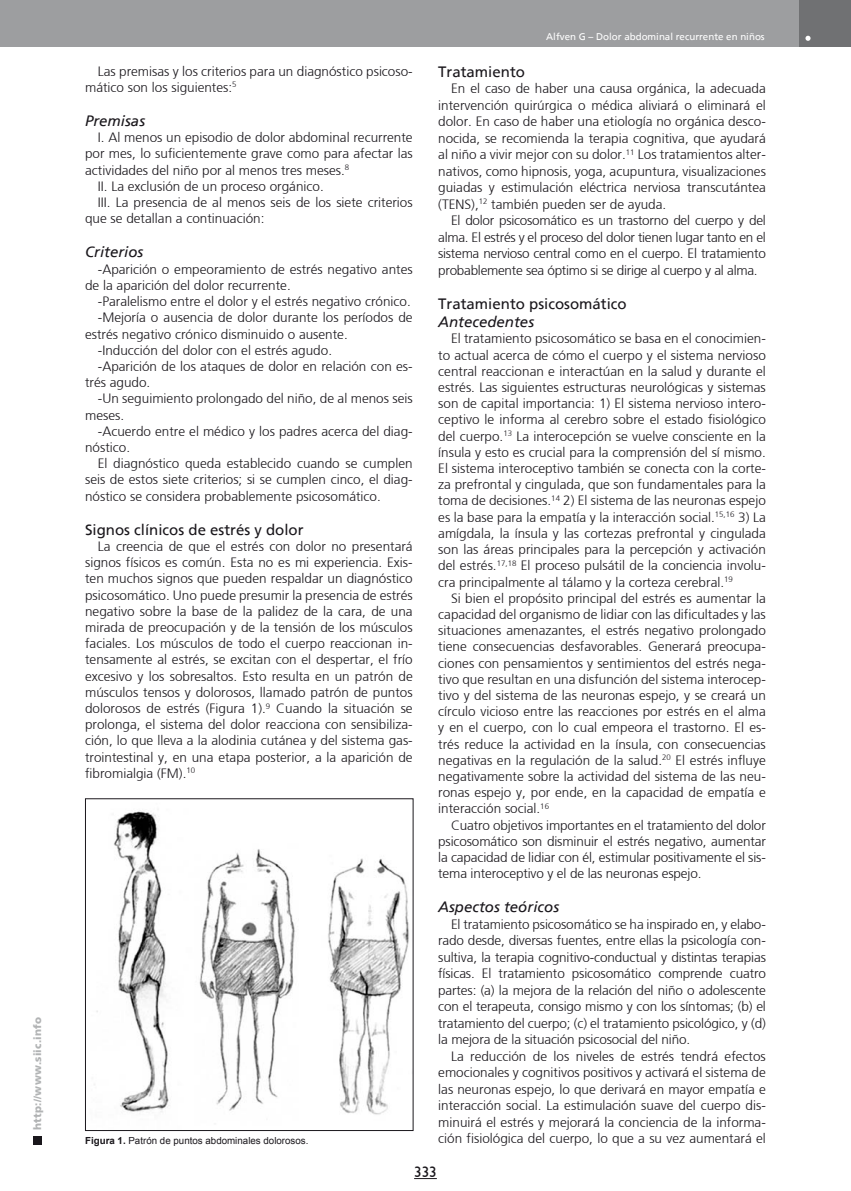
<style>
.page{position:relative;width:851px;height:1191px;background:#fff}
.page>*{position:absolute;margin:0;border:0;box-sizing:border-box;transform-origin:0 0}
.t1{font:15px "Frutiger";color:#1a171c}
.t2{font:italic 15px "Frutiger";color:#1a171c}
.t3{font:15px "Humanist 521 BT";color:#1a171c}
.t4{font:300 13.5px/16.2px "Frutiger";color:#1a171c;text-align:justify}
.t5{font:900 10.5px "Frutiger";letter-spacing:.015em;color:#b1b3b4}
.t6{font:9.75px "Arial";color:#1a171c}
.t7{font:9.75px "Frutiger";color:#fff}
.s1{font-weight:700}
</style>
<div class="page">
<svg style="left:414px;top:1178px;width:23px;height:1px"></svg>
<div style="left:33px;top:1135px;width:9px;height:9px;background:#1a171c"></div>
<div style="left:0;top:0;width:850px;height:47px;background:#9d9ea0"></div>
<div style="left:799px;top:0;width:51px;height:47px;background:#707173"></div>
<svg style="left:805px;top:36px;width:5px;height:5px"></svg>
<img style="left:94px;top:811px;width:315px;height:304px">
<p class="t5" style="left:31px;top:1129px;width:114px;rotate:-90deg">http://www.siic.info</p>
<p class="t4" style="left:85px;top:63px;width:329px;text-indent:13px">Las premisas y los criterios para un diagnóstico psicoso&shy;mático son los siguientes:<sup>5</sup></p>
<p class="t2" style="left:85px;top:112px;width:62px">Premisas</p>
<p class="t4" style="left:98px;top:129px;width:316px">I. Al menos un episodio de dolor abdominal recurrente</p>
<p class="t4" style="left:85px;top:146px;width:329px">por mes, lo suficientemente grave como para afectar las</p>
<p class="t4" style="left:85px;top:162px;width:265px">actividades del niño por al menos tres meses.<sup>8</sup></p>
<p class="t4" style="left:98px;top:178px;width:227px">II. La exclusión de un proceso orgánico.</p>
<p class="t4" style="left:98px;top:194px;width:316px">III. La presencia de al menos seis de los siete criterios</p>
<p class="t4" style="left:85px;top:210px;width:181px">que se detallan a continuación:</p>
<p class="t2" style="left:85px;top:243px;width:60px">Criterios</p>
<p class="t4" style="left:85px;top:261px;width:329px;text-indent:13px">-Aparición o empeoramiento de estrés negativo antes de la aparición del dolor recurrente.</p>
<p class="t4" style="left:98px;top:293px;width:314px">-Paralelismo entre el dolor y el estrés negativo crónico.</p>
<p class="t4" style="left:98px;top:309px;width:316px">-Mejoría o ausencia de dolor durante los períodos de</p>
<p class="t4" style="left:85px;top:326px;width:264px">estrés negativo crónico disminuido o ausente.</p>
<p class="t4" style="left:98px;top:342px;width:236px">-Inducción del dolor con el estrés agudo.</p>
<p class="t4" style="left:98px;top:358px;width:316px">-Aparición de los ataques de dolor en relación con es-</p>
<p class="t4" style="left:85px;top:374px;width:67px">trés agudo.</p>
<p class="t4" style="left:98px;top:390px;width:316px">-Un seguimiento prolongado del niño, de al menos seis</p>
<p class="t4" style="left:85px;top:407px;width:41px">meses.</p>
<p class="t4" style="left:98px;top:423px;width:316px">-Acuerdo entre el médico y los padres acerca del diag-</p>
<p class="t4" style="left:85px;top:439px;width:47px">nóstico.</p>
<p class="t4" style="left:98px;top:455px;width:316px">El diagnóstico queda establecido cuando se cumplen</p>
<p class="t4" style="left:85px;top:471px;width:329px">seis de estos siete criterios; si se cumplen cinco, el diag-</p>
<p class="t4" style="left:85px;top:488px;width:297px">nóstico se considera probablemente psicosomático.</p>
<p class="t1" style="left:85px;top:521px;width:220px">Signos clínicos de estrés y dolor</p>
<p class="t4" style="left:85px;top:538px;width:329px;text-indent:13px">La creencia de que el estrés con dolor no presentará signos físicos es común. Esta no es mi experiencia. Exis&shy;ten muchos signos que pueden respaldar un diagnóstico psicosomático. Uno puede presumir la presencia de estrés negativo sobre la base de la palidez de la cara, de una mirada de preocupación y de la tensión de los músculos faciales. Los músculos de todo el cuerpo reaccionan in&shy;tensamente al estrés, se excitan con el despertar, el frío excesivo y los sobresaltos. Esto resulta en un patrón de músculos tensos y dolorosos, llamado patrón de puntos dolorosos de estrés (Figura 1).<sup>9</sup> Cuando la situación se prolonga, el sistema del dolor reacciona con sensibiliza&shy;ción, lo que lleva a la alodinia cutánea y del sistema gas&shy;trointestinal y, en una etapa posterior, a la aparición de fibromialgia (FM).<sup>10</sup></p>
<p class="t7" style="left:546px;top:31px;width:220px">Alfven G – Dolor abdominal recurrente en niños</p>
<p class="t1" style="left:438px;top:63px;width:88px">Tratamiento</p>
<p class="t4" style="left:438px;top:80px;width:329px;text-indent:13px">En el caso de haber una causa orgánica, la adecuada intervención quirúrgica o médica aliviará o eliminará el dolor. En caso de haber una etiología no orgánica desco&shy;nocida, se recomienda la terapia cognitiva, que ayudará al niño a vivir mejor con su dolor.<sup>11</sup> Los tratamientos alter&shy;nativos, como hipnosis, yoga, acupuntura, visualizaciones guiadas y estimulación eléctrica nerviosa transcutántea (TENS),<sup>12</sup> también pueden ser de ayuda.</p>
<p class="t4" style="left:438px;top:212px;width:329px;text-indent:13px">El dolor psicosomático es un trastorno del cuerpo y del alma. El estrés y el proceso del dolor tienen lugar tanto en el sistema nervioso central como en el cuerpo. El tratamiento probablemente sea óptimo si se dirige al cuerpo y al alma.</p>
<p class="t1" style="left:438px;top:295px;width:190px">Tratamiento psicosomático</p>
<p class="t2" style="left:438px;top:313px;width:97px">Antecedentes</p>
<p class="t4" style="left:438px;top:331px;width:329px;text-indent:13px">El tratamiento psicosomático se basa en el conocimien&shy;to actual acerca de cómo el cuerpo y el sistema nervioso central reaccionan e interactúan en la salud y durante el estrés. Las siguientes estructuras neurológicas y sistemas son de capital importancia: 1) El sistema nervioso intero&shy;ceptivo le informa al cerebro sobre el estado fisiológico del cuerpo.<sup>13</sup> La interocepción se vuelve consciente en la ínsula y esto es crucial para la comprensión del sí mismo.<br>El sistema interoceptivo también se conecta con la corte&shy;za prefrontal y cingulada, que son fundamentales para la toma de decisiones.<sup>14</sup> 2) El sistema de las neuronas espejo es la base para la empatía y la interacción social.<sup>15,16</sup> 3) La amígdala, la ínsula y las cortezas prefrontal y cingulada son las áreas principales para la percepción y activación del estrés.<sup>17,18</sup> El proceso pulsátil de la conciencia involu&shy;cra principalmente al tálamo y la corteza cerebral.<sup>19</sup></p>
<p class="t4" style="left:438px;top:590px;width:329px;text-indent:13px">Si bien el propósito principal del estrés es aumentar la capacidad del organismo de lidiar con las dificultades y las situaciones amenazantes, el estrés negativo prolongado tiene consecuencias desfavorables. Generará preocupa&shy;ciones con pensamientos y sentimientos del estrés nega&shy;tivo que resultan en una disfunción del sistema interocep&shy;tivo y del sistema de las neuronas espejo, y se creará un círculo vicioso entre las reacciones por estrés en el alma y en el cuerpo, con lo cual empeora el trastorno. El es&shy;trés reduce la actividad en la ínsula, con consecuencias negativas en la regulación de la salud.<sup>20</sup> El estrés influye negativamente sobre la actividad del sistema de las neu&shy;ronas espejo y, por ende, en la capacidad de empatía e interacción social.<sup>16</sup></p>
<p class="t4" style="left:438px;top:817px;width:329px;text-indent:13px">Cuatro objetivos importantes en el tratamiento del dolor psicosomático son disminuir el estrés negativo, aumentar la capacidad de lidiar con él, estimular positivamente el sis&shy;tema interoceptivo y el de las neuronas espejo.</p>
<p class="t2" style="left:438px;top:898px;width:122px">Aspectos teóricos</p>
<p class="t4" style="left:438px;top:916px;width:329px;text-indent:13px">El tratamiento psicosomático se ha inspirado en, y elabo&shy;rado desde, diversas fuentes, entre ellas la psicología con&shy;sultiva, la terapia cognitivo-conductual y distintas terapias físicas. El tratamiento psicosomático comprende cuatro partes: (a) la mejora de la relación del niño o adolescente con el terapeuta, consigo mismo y con los síntomas; (b) el tratamiento del cuerpo; (c) el tratamiento psicológico, y (d) la mejora de la situación psicosocial del niño.</p>
<p class="t4" style="left:438px;top:1048px;width:329px;text-indent:13px">La reducción de los niveles de estrés tendrá efectos emocionales y cognitivos positivos y activará el sistema de las neuronas espejo, lo que derivará en mayor empatía e interacción social. La estimulación suave del cuerpo dis&shy;minuirá el estrés y mejorará la conciencia de la informa-</p>
<p class="t6" style="left:85px;top:1134px;width:225px"><span class="s1">Figura 1.</span> Patrón de puntos abdominales dolorosos.</p>
<p class="t4" style="left:438px;top:1130px;width:329px">ción fisiológica del cuerpo, lo que a su vez aumentará el</p>
<p class="t3" style="left:414px;top:1162px;width:24px">333</p>
</div>
